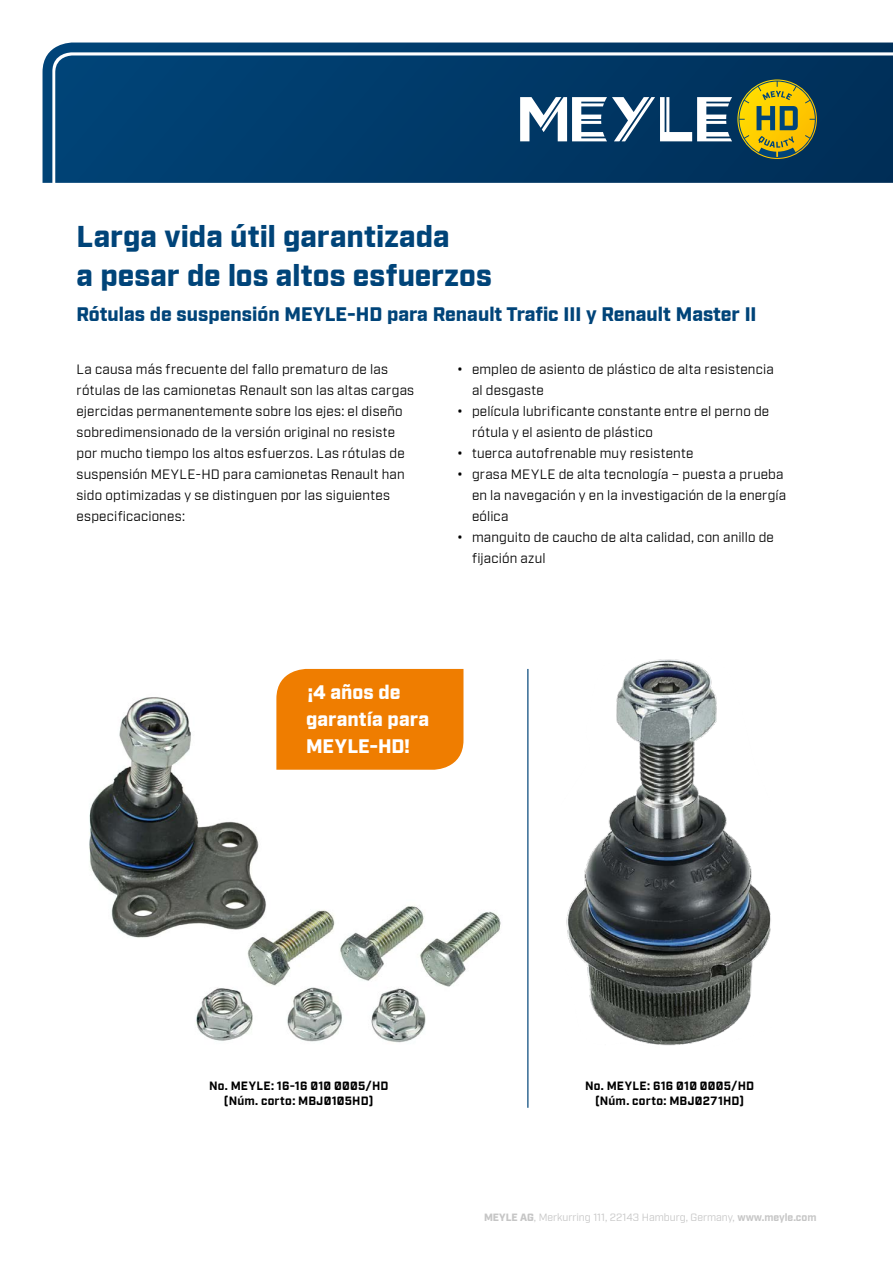
<style>
.page{position:relative;width:893px;height:1263px;background:#fff}
.page>*{position:absolute;margin:0;border:0;box-sizing:border-box;transform-origin:0 0}
.t1{font:900 30px/39px "Industry Meyle";color:#004479}
.t2{font:900 19.5px "Industry Meyle";color:#004479}
.t3{font:900 19.5px/27px "Industry Meyle";color:#fff}
.t4{font:13.5px/21px "Industry Meyle";letter-spacing:.015em;color:#000}
.t5{font:700 12px/15px "Industry Meyle";letter-spacing:.02em;color:#000;text-align:center}
.t6{font:10.5px "Industry Meyle";color:#c6c6c6}
.s1{font-weight:700}
.s2{font-weight:900}
</style>
<div class="page">
<img style="left:566px;top:659px;width:205px;height:387px">
<img style="left:89px;top:689px;width:412px;height:354px">
<hr style="left:527px;top:669px;width:1px;height:439px;background:#004479">
<svg style="left:43px;top:43px;width:850px;height:140px;background:#09416e"></svg>
<svg style="left:738px;top:81px;width:78px;height:77px;background:#9b9429"></svg>
<svg style="left:520px;top:97px;width:212px;height:44px"></svg>
<div style="left:276px;top:669px;width:187px;height:101px;background:#ef7d00"></div>
<h1 class="t1" style="left:77px;top:219px;width:417px">Larga vida útil garantizada<br>a pesar de los altos esfuerzos</h1>
<h2 class="t2" style="left:77px;top:302px;width:681px">Rótulas de suspensión MEYLE-HD para Renault Trafic III y Renault Master II</h2>
<p class="t4" style="left:77px;top:359px;width:339px">La causa más frecuente del fallo prematuro de las rótulas de las camionetas Renault son las altas cargas ejercidas permanentemente sobre los ejes: el diseño sobredimensionado de la versión original no resiste por mucho tiempo los altos esfuerzos. Las rótulas de suspensión MEYLE-HD para camionetas Renault han sido optimizadas y se distinguen por las siguientes especificaciones:</p>
<p class="t4" style="left:472px;top:359px;width:303px;text-indent:-15px"><span class="s1">•</span> empleo de asiento de plástico de alta resistencia al desgaste</p>
<p class="t4" style="left:472px;top:401px;width:299px;text-indent:-15px"><span class="s1">•</span> película lubrificante constante entre el perno de rótula y el asiento de plástico</p>
<p class="t4" style="left:457px;top:443px;width:238px"><span class="s1">•</span> tuerca autofrenable muy resistente</p>
<p class="t4" style="left:472px;top:464px;width:316px;text-indent:-15px"><span class="s1">•</span> grasa MEYLE de alta tecnología – puesta a prueba en la navegación y en la investigación de la energía eólica</p>
<p class="t4" style="left:472px;top:527px;width:303px;text-indent:-15px"><span class="s1">•</span> manguito de caucho de alta calidad, con anillo de fijación azul</p>
<h2 class="t3" style="left:306px;top:680px;width:124px">¡4 años de garantía para<br>MEYLE-HD!</h2>
<p class="t5" style="left:209px;top:1079px;width:181px">No. MEYLE: 16-16 010 0005/HD (Núm. corto: MBJ0105HD)</p>
<p class="t5" style="left:585px;top:1079px;width:171px">No. MEYLE: 616 010 0005/HD (Núm. corto: MBJ0271HD)</p>
<p class="t6" style="left:484px;top:1211px;width:334px"><span class="s2">MEYLE AG</span>, Merkurring 111, 22143 Hamburg, Germany, <span class="s1">www.meyle.com</span></p>
</div>
